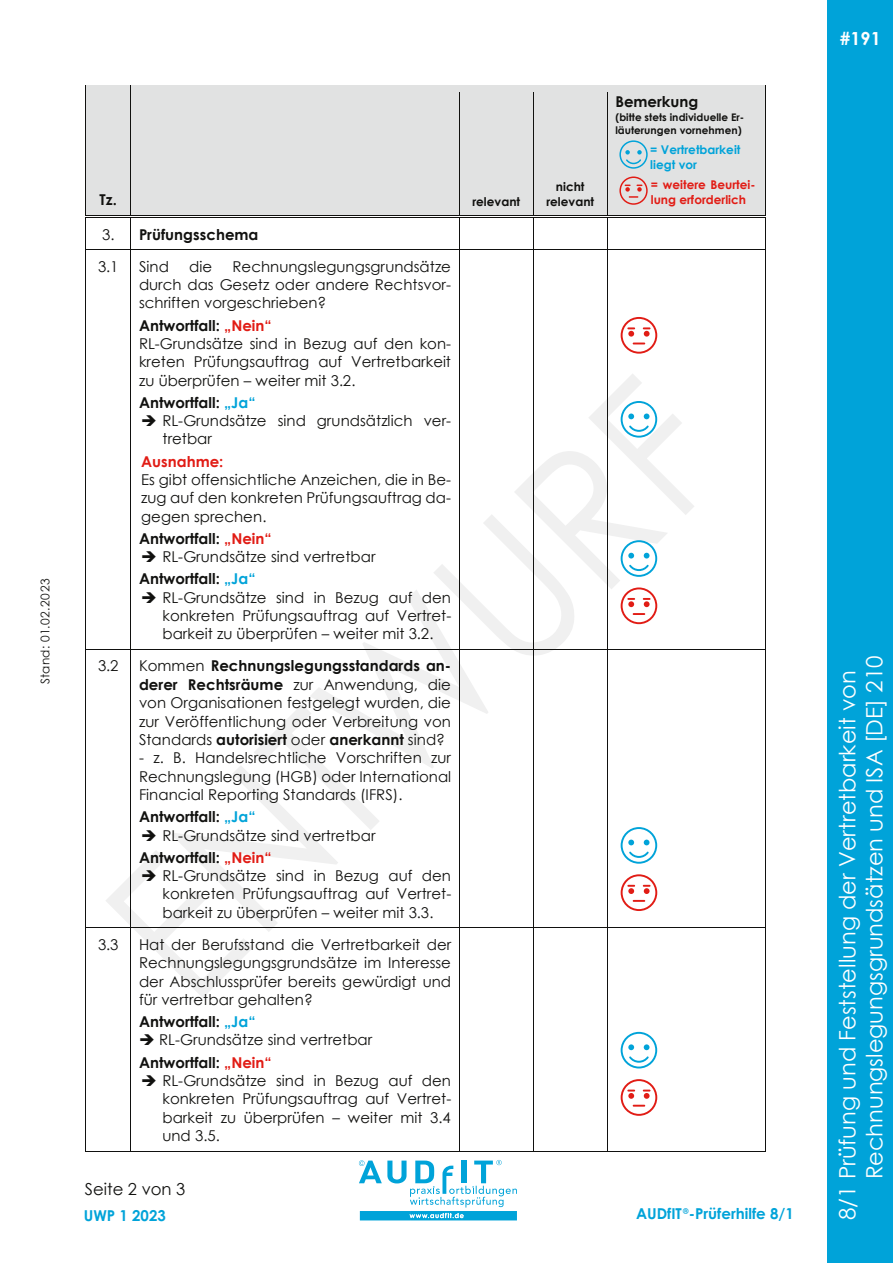
<style>
.page{position:relative;width:893px;height:1263px;background:#fff}
.page>*{position:absolute;margin:0;border:0;box-sizing:border-box;transform-origin:0 0}
.t1{font:22.5px/27px "Century Gothic";color:#fff}
.t2{font:700 18px "Century Gothic";color:#fff}
.t3{font:16.5px "Century Gothic";color:#11110f}
.t4{font:15px/18.3px "Century Gothic";color:#11110f;text-align:justify}
.t5{font:700 15px/31.8px "Century Gothic";color:#11110f}
.t6{font:15px "Century Gothic Bold R";color:#00a3d9}
.t7{font:700 15px "Century Gothic";color:#e11c15}
.t8{font:700 12px/14.7px "Century Gothic";color:#e11c15}
.t9{font:700 12px/14.7px "Century Gothic";color:#00a3d9}
.t10{font:700 12px/14.7px "Century Gothic";color:#11110f;text-align:center}
.t11{font:12px "Century Gothic";letter-spacing:.04em;color:#11110f}
.t12{font:700 10.5px/12.8px "Century Gothic";color:#11110f}
.s1{font-weight:400}
.s2{font-weight:700}
.s3{font-weight:700;color:#e11c15}
.s4{color:#00a3d9}
.s5{color:#e11c15}
.s6{font-weight:700;color:#00a3d9}
</style>
<div class="page">
<div style="left:86px;top:86px;width:45px;height:129px;background:#e1e2e2"></div>
<div style="left:131px;top:86px;width:328px;height:129px;background:#e1e2e2"></div>
<div style="left:460px;top:86px;width:73px;height:129px;background:#e1e2e2"></div>
<div style="left:534px;top:86px;width:73px;height:129px;background:#e1e2e2"></div>
<div style="left:608px;top:86px;width:157px;height:129px;background:#e1e2e2"></div>
<hr style="left:86px;top:85px;width:45px;height:1px;background:#11110f">
<hr style="left:131px;top:85px;width:328px;height:1px;background:#11110f">
<hr style="left:460px;top:85px;width:73px;height:1px;background:#11110f">
<hr style="left:534px;top:85px;width:73px;height:1px;background:#11110f">
<hr style="left:607px;top:85px;width:158px;height:1px;background:#11110f">
<div style="left:607px;top:86px;width:158px;height:6px;background:#e1e2e2"></div>
<hr style="left:85px;top:92px;width:1px;height:123px;background:#11110f">
<hr style="left:86px;top:215px;width:45px;height:1px;background:#11110f">
<hr style="left:131px;top:92px;width:1px;height:123px;background:#11110f">
<hr style="left:131px;top:215px;width:328px;height:1px;background:#11110f">
<hr style="left:459px;top:92px;width:1px;height:123px;background:#11110f">
<hr style="left:460px;top:215px;width:73px;height:1px;background:#11110f">
<hr style="left:533px;top:92px;width:1px;height:123px;background:#11110f">
<hr style="left:534px;top:215px;width:73px;height:1px;background:#11110f">
<hr style="left:607px;top:92px;width:1px;height:123px;background:#11110f">
<hr style="left:607px;top:215px;width:158px;height:1px;background:#11110f">
<hr style="left:765px;top:92px;width:1px;height:123px;background:#11110f">
<svg style="left:619px;top:140px;width:29px;height:29px"></svg>
<svg style="left:619px;top:176px;width:29px;height:29px"></svg>
<hr style="left:86px;top:217px;width:45px;height:1px;background:#11110f">
<hr style="left:131px;top:217px;width:328px;height:1px;background:#11110f">
<hr style="left:459px;top:217px;width:74px;height:1px;background:#11110f">
<hr style="left:533px;top:217px;width:74px;height:1px;background:#11110f">
<hr style="left:607px;top:217px;width:158px;height:1px;background:#11110f">
<svg style="left:85px;top:215px;width:1px;height:41px"></svg>
<hr style="left:86px;top:249px;width:45px;height:1px;background:#11110f">
<hr style="left:131px;top:249px;width:328px;height:1px;background:#11110f">
<svg style="left:459px;top:215px;width:1px;height:41px"></svg>
<hr style="left:459px;top:249px;width:74px;height:1px;background:#11110f">
<svg style="left:533px;top:215px;width:1px;height:41px"></svg>
<hr style="left:533px;top:249px;width:74px;height:1px;background:#11110f">
<svg style="left:607px;top:218px;width:1px;height:38px"></svg>
<hr style="left:607px;top:249px;width:158px;height:1px;background:#11110f">
<svg style="left:765px;top:215px;width:1px;height:41px"></svg>
<hr style="left:85px;top:256px;width:1px;height:393px;background:#11110f">
<hr style="left:131px;top:256px;width:1px;height:393px;background:#11110f">
<hr style="left:459px;top:256px;width:1px;height:393px;background:#11110f">
<hr style="left:533px;top:256px;width:1px;height:393px;background:#11110f">
<hr style="left:607px;top:256px;width:1px;height:393px;background:#11110f">
<hr style="left:765px;top:256px;width:1px;height:393px;background:#11110f">
<hr style="left:86px;top:649px;width:45px;height:1px;background:#11110f">
<hr style="left:607px;top:649px;width:158px;height:1px;background:#11110f">
<hr style="left:85px;top:656px;width:1px;height:271px;background:#11110f">
<hr style="left:765px;top:656px;width:1px;height:271px;background:#11110f">
<hr style="left:86px;top:927px;width:45px;height:1px;background:#11110f">
<hr style="left:607px;top:927px;width:158px;height:1px;background:#11110f">
<hr style="left:85px;top:935px;width:1px;height:216px;background:#11110f">
<hr style="left:86px;top:1151px;width:45px;height:1px;background:#11110f">
<hr style="left:131px;top:935px;width:1px;height:216px;background:#11110f">
<hr style="left:131px;top:1151px;width:328px;height:1px;background:#11110f">
<hr style="left:459px;top:935px;width:1px;height:216px;background:#11110f">
<hr style="left:459px;top:1151px;width:74px;height:1px;background:#11110f">
<hr style="left:533px;top:935px;width:1px;height:216px;background:#11110f">
<hr style="left:533px;top:1151px;width:74px;height:1px;background:#11110f">
<hr style="left:607px;top:935px;width:1px;height:216px;background:#11110f">
<hr style="left:607px;top:1151px;width:158px;height:1px;background:#11110f">
<hr style="left:765px;top:935px;width:1px;height:216px;background:#11110f">
<svg style="left:621px;top:317px;width:36px;height:37px"></svg>
<svg style="left:106px;top:373px;width:588px;height:625px"></svg>
<svg style="left:621px;top:1032px;width:36px;height:36px"></svg>
<svg style="left:621px;top:1079px;width:36px;height:37px"></svg>
<div style="left:827px;top:0;width:66px;height:1263px;background:#00a3d9"></div>
<svg style="left:359px;top:1160px;width:158px;height:60px"></svg>
<p class="t11" style="left:37px;top:684px;width:107px;rotate:-90deg">Stand: 01.02.2023</p>
<p class="t5" style="left:100px;top:183px;width:19px">Tz.</p>
<p class="t10" style="left:472px;top:194px;width:49px">relevant</p>
<p class="t5" style="left:98px;top:218px;width:162px"><span class="s1">3.</span> Prüfungsschema<br><span class="s1">3.1</span></p>
<p class="t4" style="left:139px;top:257px;width:31px">Sind</p>
<p class="t4" style="left:189px;top:257px;width:25px">die</p>
<p class="t4" style="left:139px;top:257px;width:313px;text-indent:94px">Rechnungslegungsgrundsätze durch das Gesetz oder andere Rechtsvor&shy;schriften vorgeschrieben?</p>
<p class="t4" style="left:139px;top:316px;width:314px;text-align:left"><span class="s2">Antwortfall:</span> <span class="s3">„Nein“<br></span>RL-Grundsätze sind in Bezug auf den kon&shy;kreten Prüfungsauftrag auf Vertretbarkeit zu überprüfen – weiter mit 3.2.</p>
<p class="t5" style="left:139px;top:386px;width:118px">Antwortfall: <span class="s4">„Ja“</span></p>
<p class="t4" style="left:162px;top:411px;width:290px;text-indent:-21px">➔ RL-Grundsätze sind grundsätzlich ver&shy;tretbar</p>
<p class="t7" style="left:141px;top:450px;width:84px">Ausnahme:</p>
<p class="t4" style="left:141px;top:470px;width:311px">Es gibt offensichtliche Anzeichen, die in Be&shy;zug auf den konkreten Prüfungsauftrag da&shy;gegen sprechen.</p>
<p class="t5" style="left:139px;top:522px;width:134px">Antwortfall: <span class="s5">„Nein“</span></p>
<p class="t4" style="left:139px;top:545px;width:238px;line-height:22.2px">➔ RL-Grundsätze sind vertretbar<br><span class="s2">Antwortfall:</span> <span class="s6">„Ja“</span></p>
<p class="t4" style="left:162px;top:588px;width:290px;text-indent:-21px">➔ RL-Grundsätze sind in Bezug auf den konkreten Prüfungsauftrag auf Vertret&shy;barkeit zu überprüfen – weiter mit 3.2.</p>
<p class="t4" style="left:98px;top:656px;width:22px">3.2</p>
<p class="t4" style="left:139px;top:656px;width:314px">Kommen <span class="s2">Rechnungslegungsstandards an&shy;derer Rechtsräume</span> zur Anwendung, die von Organisationen festgelegt wurden, die zur Veröffentlichung oder Verbreitung von Standards <span class="s2">autorisiert</span> oder <span class="s2">anerkannt</span> sind?</p>
<p class="t4" style="left:139px;top:748px;width:314px">- z. B. Handelsrechtliche Vorschriften zur Rechnungslegung (HGB) oder International Financial Reporting Standards (IFRS).</p>
<p class="t5" style="left:139px;top:800px;width:118px">Antwortfall: <span class="s4">„Ja“</span></p>
<p class="t4" style="left:139px;top:824px;width:238px;line-height:22.2px">➔ RL-Grundsätze sind vertretbar<br><span class="s2">Antwortfall:</span> <span class="s3">„Nein“</span></p>
<p class="t4" style="left:162px;top:866px;width:290px;text-indent:-21px">➔ RL-Grundsätze sind in Bezug auf den konkreten Prüfungsauftrag auf Vertret&shy;barkeit zu überprüfen – weiter mit 3.3.</p>
<p class="t4" style="left:98px;top:935px;width:22px">3.3</p>
<p class="t4" style="left:139px;top:935px;width:314px">Hat der Berufsstand die Vertretbarkeit der Rechnungslegungsgrundsätze im Interesse der Abschlussprüfer bereits gewürdigt und für vertretbar gehalten?</p>
<p class="t5" style="left:139px;top:1005px;width:118px">Antwortfall: <span class="s4">„Ja“</span></p>
<p class="t4" style="left:139px;top:1029px;width:235px;line-height:22.2px">➔ RL-Grundsätze sind vertretbar<br><span class="s2">Antwortfall:</span> <span class="s3">„Nein“</span></p>
<p class="t4" style="left:162px;top:1071px;width:290px;text-indent:-21px">➔ RL-Grundsätze sind in Bezug auf den konkreten Prüfungsauftrag auf Vertret&shy;barkeit zu überprüfen – weiter mit 3.4 und 3.5.</p>
<p class="t10" style="left:546px;top:179px;width:49px">nicht relevant</p>
<p class="t5" style="left:615px;top:85px;width:85px">Bemerkung</p>
<p class="t12" style="left:615px;top:110px;width:130px">(bitte stets individuelle Er&shy;läuterungen vornehmen)</p>
<p class="t9" style="left:650px;top:142px;width:92px">= Vertretbarkeit liegt vor</p>
<p class="t8" style="left:651px;top:177px;width:106px">= weitere Beurtei&shy;lung erforderlich</p>
<p class="t3" style="left:85px;top:1177px;width:102px">Seite 2 von 3</p>
<p class="t6" style="left:84px;top:1204px;width:83px">UWP 1 2023</p>
<p class="t6" style="left:636px;top:1202px;width:159px">AUDfIT®-Prüferhilfe 8/1</p>
<p class="t2" style="left:840px;top:24px;width:43px">#191</p>
<h1 class="t1" style="left:833px;top:1179px;width:526px;text-indent:-41px;rotate:-90deg">8/1 Prüfung und Feststellung der Vertretbarkeit von<br>Rechnungslegungsgrundsätzen und ISA [DE] 210</h1>
</div>
